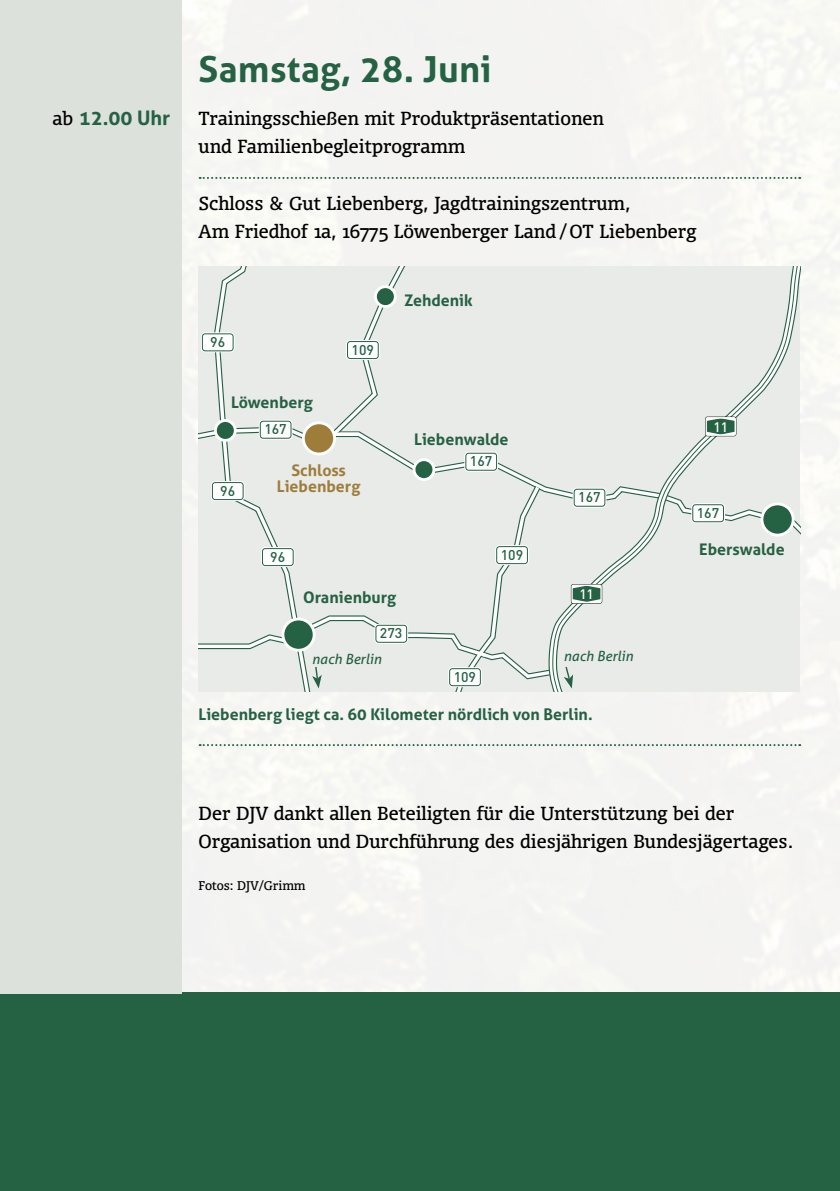
<style>
.page{position:relative;width:840px;height:1191px;background:#fff}
.page>*{position:absolute;margin:0;border:0;box-sizing:border-box;transform-origin:0 0}
.t1{font:700 36px "Aller";letter-spacing:.01em;color:#256143}
.t2{font:700 20px "Aller";color:#256143}
.t3{font:18px/28.4px "Olsen Pro";color:#000}
.t4{font:700 16px "Aller";color:#256143}
.t5{font:700 16px/16px "Aller";color:#9e7d3a;text-align:center}
.t6{font:500 14px "DIN";color:#256143}
.t7{font:italic 14px "Aller";color:#256143}
.t8{font:500 13.6px "DIN";color:#fff}
.t9{font:12px "Olsen Pro";color:#000}
.s1{font-family:"Olsen Pro";font-weight:400;font-size:18px;color:#000}
</style>
<div class="page">
<div style="left:0;top:0;width:839px;height:1191px;background:#f4f4f2"></div>
<div style="left:0;top:992px;width:839px;height:199px;background:#256143"></div>
<div style="left:0;top:0;width:181px;height:993px;background:#dde1dc"></div>
<div style="left:198px;top:266px;width:601px;height:426px;background:#e9ebe8"></div>
<svg style="left:198px;top:430px;width:211px;height:31px"></svg>
<svg style="left:213px;top:266px;width:98px;height:195px"></svg>
<svg style="left:327px;top:266px;width:82px;height:176px"></svg>
<svg style="left:557px;top:266px;width:242px;height:426px"></svg>
<div style="left:346px;top:340px;width:33px;height:20px;border:3px solid #fff;border-radius:3px"></div>
<div style="left:347px;top:341px;width:31px;height:17px;background:#fff;border-radius:3px"></div>
<div style="left:347px;top:341px;width:31px;height:18px;border:1px solid #256143;border-radius:3px"></div>
<div style="left:259px;top:420px;width:33px;height:20px;border:3px solid #fff;border-radius:3px"></div>
<div style="left:260px;top:421px;width:31px;height:17px;background:#fff;border-radius:3px"></div>
<div style="left:260px;top:421px;width:31px;height:18px;border:1px solid #256143;border-radius:3px"></div>
<div style="left:201px;top:332px;width:33px;height:20px;border:3px solid #fff;border-radius:3px"></div>
<div style="left:202px;top:334px;width:31px;height:17px;background:#fff;border-radius:3px"></div>
<div style="left:202px;top:333px;width:31px;height:18px;border:1px solid #256143;border-radius:3px"></div>
<div style="left:464px;top:452px;width:34px;height:20px;border:3px solid #fff;border-radius:3px"></div>
<div style="left:465px;top:453px;width:31px;height:17px;background:#fff;border-radius:3px"></div>
<div style="left:465px;top:453px;width:32px;height:18px;border:1px solid #256143;border-radius:3px"></div>
<div style="left:572px;top:488px;width:34px;height:20px;border:3px solid #fff;border-radius:3px"></div>
<div style="left:574px;top:489px;width:30px;height:17px;background:#fff;border-radius:3px"></div>
<div style="left:573px;top:489px;width:32px;height:18px;border:1px solid #256143;border-radius:3px"></div>
<div style="left:691px;top:503px;width:33px;height:20px;border:3px solid #fff;border-radius:3px"></div>
<div style="left:692px;top:505px;width:31px;height:17px;background:#fff;border-radius:3px"></div>
<div style="left:692px;top:504px;width:31px;height:18px;border:1px solid #256143;border-radius:3px"></div>
<svg style="left:335px;top:432px;width:23px;height:4px"></svg>
<div style="left:570px;top:584px;width:32px;height:19px;border:2px solid #000"></div>
<svg style="left:573px;top:586px;width:26px;height:15px"></svg>
<div style="left:571px;top:584px;width:30px;height:19px;border:1px solid #fff"></div>
<div style="left:704px;top:416px;width:32px;height:20px;border:2px solid #000"></div>
<svg style="left:707px;top:419px;width:26px;height:15px"></svg>
<div style="left:705px;top:417px;width:30px;height:19px;border:1px solid #fff"></div>
<div style="left:375px;top:287px;width:20px;height:19px;background:#256143;border-radius:50%"></div>
<div style="left:374px;top:285px;width:22px;height:23px;border:3px solid #fff;border-radius:50%"></div>
<div style="left:215px;top:420px;width:20px;height:20px;background:#256143;border-radius:50%"></div>
<div style="left:214px;top:419px;width:22px;height:23px;border:3px solid #fff;border-radius:50%"></div>
<div style="left:303px;top:423px;width:31px;height:31px;background:#9e7d3a;border-radius:50%"></div>
<div style="left:302px;top:421px;width:34px;height:34px;border:3px solid #fff;border-radius:50%"></div>
<div style="left:761px;top:504px;width:31px;height:31px;background:#256143;border-radius:50%"></div>
<div style="left:760px;top:502px;width:34px;height:34px;border:3px solid #fff;border-radius:50%"></div>
<div style="left:412px;top:458px;width:23px;height:23px;border:3px solid #fff;border-radius:50%"></div>
<svg style="left:198px;top:461px;width:359px;height:231px"></svg>
<svg style="left:563px;top:665px;width:9px;height:23px"></svg>
<svg style="left:199px;top:177px;width:600px;height:2px"></svg>
<svg style="left:199px;top:744px;width:600px;height:2px"></svg>
<h1 class="t1" style="left:198px;top:47px;width:294px">Samstag, 28. Juni</h1>
<p class="t2" style="left:52px;top:105px;width:119px"><span class="s1">ab</span> 12.00 Uhr</p>
<p class="t3" style="left:198px;top:103px;width:406px">Trainingsschießen mit Produktpräsentationen und Familienbegleitprogramm</p>
<p class="t3" style="left:198px;top:188px;width:499px">Schloss &amp; Gut Liebenberg, Jagdtrainingszentrum,<br>Am Friedhof 1a, 16775 Löwenberger Land /OT Liebenberg</p>
<p class="t6" style="left:210px;top:333px;width:16px">96</p>
<p class="t4" style="left:231px;top:392px;width:83px">Löwenberg</p>
<p class="t6" style="left:264px;top:420px;width:24px">167</p>
<p class="t6" style="left:351px;top:341px;width:24px">109</p>
<p class="t6" style="left:220px;top:482px;width:16px">96</p>
<p class="t5" style="left:277px;top:462px;width:85px">Schloss<br>Liebenberg</p>
<p class="t4" style="left:404px;top:290px;width:70px">Zehdenik</p>
<p class="t4" style="left:414px;top:429px;width:96px">Liebenwalde</p>
<p class="t6" style="left:469px;top:452px;width:24px">167</p>
<p class="t6" style="left:270px;top:548px;width:16px">96</p>
<p class="t4" style="left:303px;top:588px;width:95px">Oranienburg</p>
<p class="t6" style="left:500px;top:546px;width:24px">109</p>
<p class="t6" style="left:380px;top:624px;width:24px">273</p>
<p class="t6" style="left:578px;top:488px;width:24px">167</p>
<p class="t8" style="left:579px;top:585px;width:16px">11</p>
<p class="t7" style="left:312px;top:650px;width:71px">nach Berlin</p>
<p class="t7" style="left:563px;top:647px;width:71px">nach Berlin</p>
<p class="t6" style="left:453px;top:668px;width:24px">109</p>
<p class="t4" style="left:198px;top:704px;width:395px">Liebenberg liegt ca. 60 Kilometer nördlich von Berlin.</p>
<p class="t8" style="left:713px;top:418px;width:16px">11</p>
<p class="t6" style="left:696px;top:504px;width:24px">167</p>
<p class="t4" style="left:698px;top:539px;width:87px">Eberswalde</p>
<p class="t3" style="left:198px;top:797px;width:595px">Der DJV dankt allen Beteiligten für die Unterstützung bei der<br>Organisation und Durchführung des diesjährigen Bundesjägertages.</p>
<p class="t9" style="left:198px;top:877px;width:108px">Fotos: DJV/Grimm</p>
</div>
